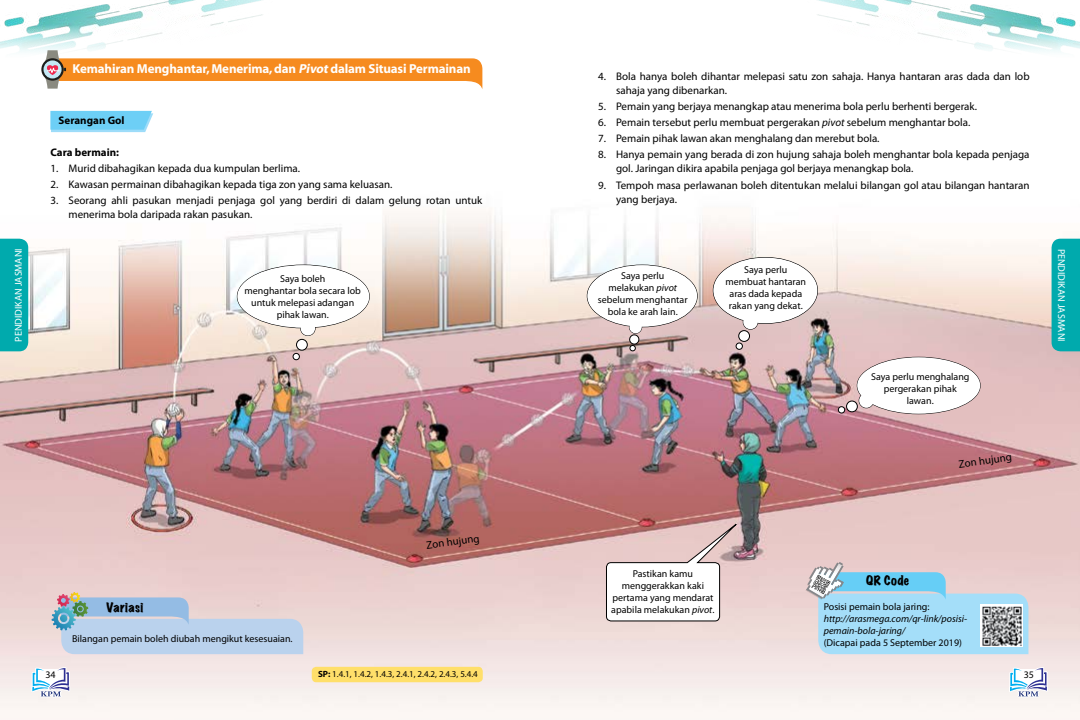
<style>
.page{position:relative;width:1080px;height:720px;background:#fff}
.page>*{position:absolute;margin:0;border:0;box-sizing:border-box;transform-origin:0 0}
.t1{font:700 13px "Myriad";letter-spacing:-.01em;color:#fff}
.t2{font:expanded 12px "Marker Felt";letter-spacing:.035em;color:#000}
.t3{font:11px/14px "Myriad Pro";color:#000}
.t4{font:700 11px "Myriad Pro";color:#000}
.t5{font:10px/12px "Myriad Pro";color:#000;text-align:center}
.t6{font:italic 10px/12px "Myriad Pro";color:#000}
.t7{font:10px "Myriad Pro";color:#fff}
.t8{font:9px "Myriad Pro";color:#000}
.s1{font-style:italic}
.s2{font-weight:700}
</style>
<div class="page">
<img style="left:0;top:66px;width:1080px;height:654px">
<img style="left:0;top:0;width:263px;height:79px">
<img style="left:808px;top:0;width:272px;height:79px">
<svg style="left:30px;top:666px;width:41px;height:32px"></svg>
<svg style="left:1008px;top:666px;width:41px;height:32px"></svg>
<div style="left:0;top:239px;width:28px;height:112px;background:#00aaad"></div>
<div style="left:1052px;top:239px;width:28px;height:112px;background:#00aaad"></div>
<svg style="left:50px;top:111px;width:103px;height:21px;background:#78d2f6"></svg>
<div style="left:300px;top:321px;width:16px;height:15px;border:1px solid #000;border-radius:50%"></div>
<div style="left:237px;top:265px;width:132px;height:63px;background:#fff;border-radius:50%"></div>
<div style="left:301px;top:321px;width:14px;height:15px;background:#fff;border-radius:50%"></div>
<div style="left:297px;top:339px;width:10px;height:11px;background:#fff;border-radius:50%"></div>
<div style="left:296px;top:339px;width:12px;height:11px;border:1px solid #000;border-radius:50%"></div>
<div style="left:293px;top:353px;width:6px;height:7px;background:#fff;border-radius:50%"></div>
<div style="left:293px;top:353px;width:7px;height:7px;border:1px solid #000;border-radius:50%"></div>
<svg style="left:606px;top:518px;width:137px;height:103px"></svg>
<div style="left:743px;top:314px;width:15px;height:16px;border:1px solid #000;border-radius:50%"></div>
<div style="left:713px;top:258px;width:104px;height:65px;background:#fff;border-radius:50%"></div>
<div style="left:743px;top:315px;width:15px;height:14px;background:#fff;border-radius:50%"></div>
<div style="left:739px;top:331px;width:11px;height:10px;background:#fff;border-radius:50%"></div>
<div style="left:738px;top:330px;width:12px;height:12px;border:1px solid #000;border-radius:50%"></div>
<svg style="left:736px;top:343px;width:6px;height:6px"></svg>
<div style="left:736px;top:343px;width:7px;height:7px;border:1px solid #000;border-radius:50%"></div>
<div style="left:857px;top:357px;width:123px;height:57px;background:#fff;border-radius:50%"></div>
<div style="left:859px;top:393px;width:15px;height:15px;background:#fff;border-radius:50%"></div>
<div style="left:847px;top:401px;width:10px;height:11px;background:#fff;border-radius:50%"></div>
<div style="left:846px;top:401px;width:12px;height:11px;border:1px solid #000;border-radius:50%"></div>
<div style="left:838px;top:407px;width:7px;height:6px;background:#fff;border-radius:50%"></div>
<div style="left:838px;top:406px;width:7px;height:7px;border:1px solid #000;border-radius:50%"></div>
<div style="left:312px;top:667px;width:171px;height:15px;background:#ffdf6a;border-radius:4px"></div>
<svg style="left:628px;top:326px;width:16px;height:26px"></svg>
<div style="left:587px;top:265px;width:110px;height:62px;background:#fff;border-radius:50%"></div>
<svg style="left:52px;top:592px;width:251px;height:62px;background:#bfccdf"></svg>
<svg style="left:41px;top:58px;width:23px;height:23px"></svg>
<svg style="left:45px;top:50px;width:437px;height:39px"></svg>
<svg style="left:806px;top:562px;width:222px;height:92px;background:#afd1e3"></svg>
<p class="t1" style="left:72px;top:62px;width:400px">Kemahiran Menghantar, Menerima, dan <span class="s1">Pivot</span>dalam Situasi Permainan</p>
<p class="t4" style="left:59px;top:113px;width:67px">Serangan Gol</p>
<p class="t4" style="left:51px;top:145px;width:70px">Cara bermain:</p>
<p class="t3" style="left:51px;top:161px;width:251px">1. Murid dibahagikan kepada dua kumpulan berlima.</p>
<p class="t3" style="left:51px;top:177px;width:343px">2. Kawasan permainan dibahagikan kepada tiga zon yang sama keluasan.</p>
<p class="t3" style="left:69px;top:193px;width:415px;text-indent:-18px">3. Seorang ahli pasukan menjadi penjaga gol yang berdiri di dalam gelung rotan untuk menerima bola daripada rakan pasukan.</p>
<p class="t3" style="left:616px;top:69px;width:415px;text-indent:-18px">4. Bola hanya boleh dihantar melepasi satu zon sahaja. Hanya hantaran aras dada dan lob sahaja yang dibenarkan.</p>
<p class="t3" style="left:598px;top:99px;width:381px">5. Pemain yang berjaya menangkap atau menerima bola perlu berhenti bergerak.</p>
<p class="t3" style="left:598px;top:115px;width:374px">6. Pemain tersebut perlu membuat pergerakan <span class="s1">pivot</span> sebelum menghantar bola.</p>
<p class="t3" style="left:598px;top:131px;width:283px">7. Pemain pihak lawan akan menghalang dan merebut bola.</p>
<p class="t3" style="left:616px;top:147px;width:415px;text-indent:-18px">8. Hanya pemain yang berada di zon hujung sahaja boleh menghantar bola kepada penjaga gol. Jaringan dikira apabila penjaga gol berjaya menangkap bola.</p>
<p class="t3" style="left:616px;top:178px;width:415px;text-indent:-18px">9. Tempoh masa perlawanan boleh ditentukan melalui bilangan gol atau bilangan hantaran yang berjaya.</p>
<p class="t7" style="left:12px;top:342px;width:95px;rotate:-90deg">PENDIDIKAN JASMANI</p>
<p class="t7" style="left:1068px;top:249px;width:95px;rotate:90deg">PENDIDIKAN JASMANI</p>
<p class="t5" style="left:725px;top:263px;width:82px">Saya perlu membuat hantaran aras dada kepada rakan yang dekat.</p>
<p class="t5" style="left:598px;top:269px;width:91px">Saya perlu melakukan <span class="s1">pivot </span>sebelum menghantar bola ke arah lain.</p>
<p class="t5" style="left:245px;top:273px;width:118px">Saya boleh<br>menghantar bola secara lob untuk melepasi adangan pihak lawan.</p>
<p class="t5" style="left:871px;top:371px;width:100px">Saya perlu menghalang pergerakan pihak lawan.</p>
<p class="t2" style="left:107px;top:597px;width:38px">Variasi</p>
<p class="t5" style="left:72px;top:632px;width:222px">Bilangan pemain boleh diubah mengikut kesesuaian.</p>
<p class="t3" style="left:425px;top:538px;width:55px;rotate:-8deg">Zon hujung</p>
<p class="t5" style="left:611px;top:567px;width:105px">Pastikan kamu menggerakkan kaki pertama yang mendarat apabila melakukan <span class="s1">pivot</span>.</p>
<p class="t3" style="left:958px;top:457px;width:55px;rotate:-8deg">Zon hujung</p>
<p class="t2" style="left:866px;top:571px;width:44px">QR Code</p>
<p class="t5" style="left:824px;top:600px;width:107px">Posisi pemain bola jaring:</p>
<p class="t6" style="left:824px;top:612px;width:145px">http://arasmega.com/qr-link/posisi&shy;pemain-bola-jaring/</p>
<p class="t5" style="left:824px;top:636px;width:140px">(Dicapai pada 5 September 2019)</p>
<p class="t5" style="left:45px;top:668px;width:12px">34</p>
<p class="t5" style="left:1024px;top:668px;width:12px">35</p>
<p class="t8" style="left:318px;top:669px;width:161px"><span class="s2">SP:</span> 1.4.1, 1.4.2, 1.4.3, 2.4.1, 2.4.2, 2.4.3, 5.4.4</p>
</div>
